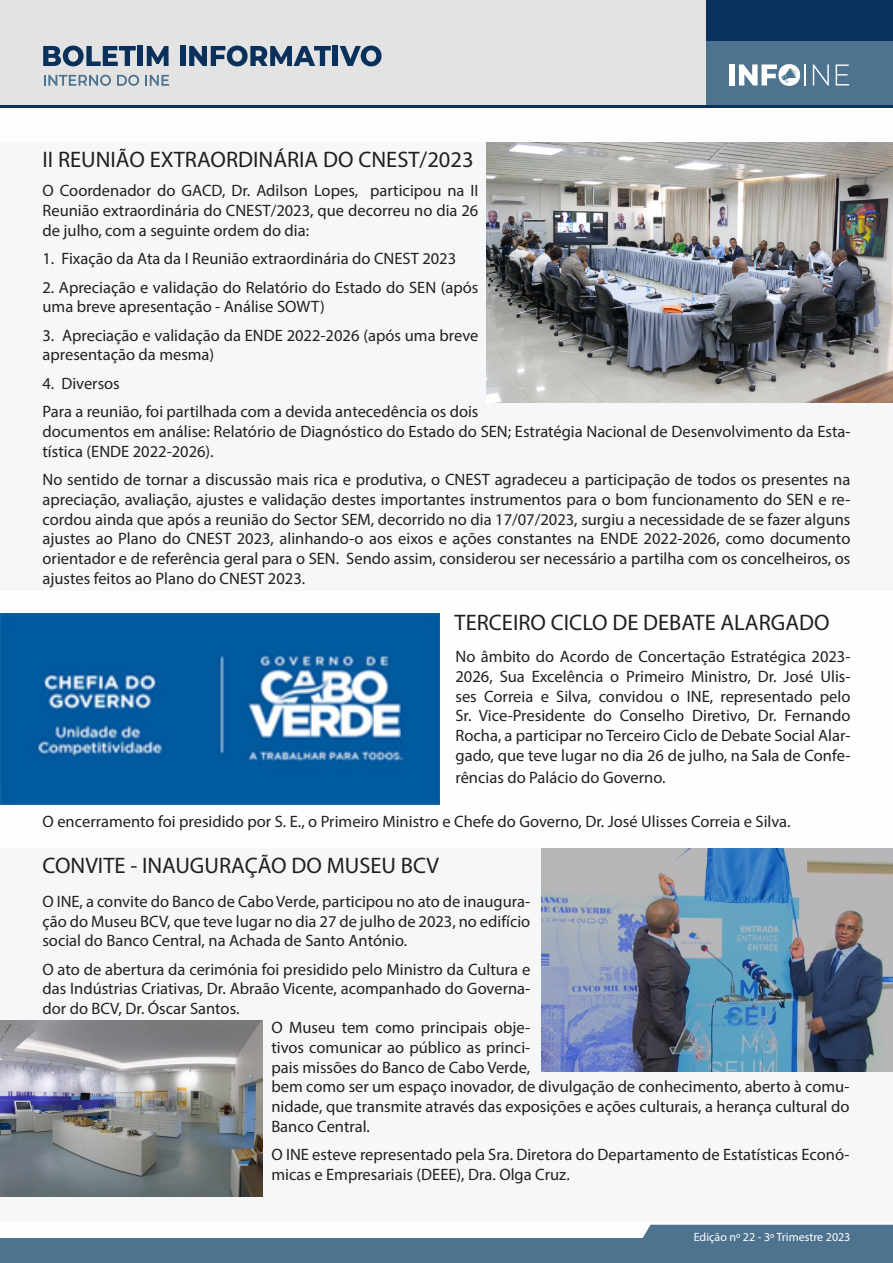
<style>
.page{position:relative;width:893px;height:1263px;background:#fff}
.page>*{position:absolute;margin:0;border:0;box-sizing:border-box;transform-origin:0 0}
.t1{font:22.5px "Myriad Pro";color:#231f20}
.t2{font:16.5px/19.8px "Myriad Pro";color:#231f20;text-align:justify}
.t3{font:12px "Myriad Pro";color:#fff}
</style>
<div class="page">
<div style="left:0;top:142px;width:893px;height:449px;background:#f5f7f8"></div>
<div style="left:0;top:1238px;width:893px;height:25px;background:#4d738f"></div>
<div style="left:642px;top:1225px;width:251px;height:13px;background:#4d738f"></div>
<div style="left:0;top:0;width:707px;height:106px;background:#e3e3e3"></div>
<svg style="left:43px;top:46px;width:93px;height:20px"></svg>
<div style="left:138px;top:46px;width:5px;height:20px;background:#0a305c"></div>
<svg style="left:147px;top:46px;width:22px;height:20px"></svg>
<div style="left:180px;top:46px;width:5px;height:20px;background:#0a305c"></div>
<svg style="left:189px;top:46px;width:142px;height:20px"></svg>
<div style="left:333px;top:46px;width:5px;height:20px;background:#0a305c"></div>
<svg style="left:340px;top:46px;width:42px;height:20px"></svg>
<svg style="left:44px;top:75px;width:67px;height:11px"></svg>
<svg style="left:117px;top:75px;width:22px;height:11px"></svg>
<svg style="left:145px;top:75px;width:24px;height:11px"></svg>
<div style="left:707px;top:0;width:186px;height:46px;background:#0a305c"></div>
<div style="left:707px;top:41px;width:186px;height:65px;background:#4d738f"></div>
<div style="left:729px;top:64px;width:6px;height:21px;background:#fff"></div>
<svg style="left:739px;top:64px;width:61px;height:22px"></svg>
<hr style="left:804px;top:64px;width:2px;height:21px;background:#fff">
<svg style="left:813px;top:64px;width:16px;height:21px"></svg>
<svg style="left:836px;top:64px;width:13px;height:21px"></svg>
<hr style="left:0;top:105px;width:893px;height:2px;background:#0a305c">
<img style="left:0;top:614px;width:439px;height:191px">
<img style="left:487px;top:142px;width:406px;height:261px">
<div style="left:0;top:848px;width:893px;height:372px;background:#f5f7f8"></div>
<img style="left:541px;top:848px;width:352px;height:223px">
<img style="left:0;top:1020px;width:263px;height:177px">
<p class="t1" style="left:43px;top:145px;width:432px">II REUNIÃO EXTRAORDINÁRIA DO CNEST/2023</p>
<p class="t2" style="left:43px;top:181px;width:437px">O Coordenador do GACD, Dr. Adilson Lopes, participou na II Reunião extraordinária do CNEST/2023, que decorreu no dia 26 de julho, com a seguinte ordem do dia:</p>
<p class="t2" style="left:43px;top:248px;width:415px">1. Fixação da Ata da I Reunião extraordinária do CNEST 2023</p>
<p class="t2" style="left:43px;top:277px;width:437px">2. Apreciação e validação do Relatório do Estado do SEN (após uma breve apresentação - Análise SOWT)</p>
<p class="t2" style="left:43px;top:325px;width:437px">3. Apreciação e validação da ENDE 2022-2026 (após uma breve apresentação da mesma)</p>
<p class="t2" style="left:43px;top:373px;width:79px">4. Diversos</p>
<p class="t2" style="left:43px;top:401px;width:809px;text-align:left">Para a reunião, foi partilhada com a devida antecedência os dois<br>documentos em análise: Relatório de Diagnóstico do Estado do SEN; Estratégia Nacional de Desenvolvimento da Esta&shy;tística (ENDE 2022-2026).</p>
<p class="t2" style="left:43px;top:469px;width:809px">No sentido de tornar a discussão mais rica e produtiva, o CNEST agradeceu a participação de todos os presentes na apreciação, avaliação, ajustes e validação destes importantes instrumentos para o bom funcionamento do SEN e re&shy;cordou ainda que após a reunião do Sector SEM, decorrido no dia 17/07/2023, surgiu a necessidade de se fazer alguns ajustes ao Plano do CNEST 2023, alinhando-o aos eixos e ações constantes na ENDE 2022-2026, como documento orientador e de referência geral para o SEN. Sendo assim, considerou ser necessário a partilha com os concelheiros, os ajustes feitos ao Plano do CNEST 2023.</p>
<p class="t1" style="left:454px;top:609px;width:377px">TERCEIRO CICLO DE DEBATE ALARGADO</p>
<p class="t2" style="left:455px;top:646px;width:396px">No âmbito do Acordo de Concertação Estratégica 2023- 2026, Sua Excelência o Primeiro Ministro, Dr. José Ulis&shy;ses Correia e Silva, convidou o INE, representado pelo Sr. Vice-Presidente do Conselho Diretivo, Dr. Fernando Rocha, a participar no Terceiro Ciclo de Debate Social Alar&shy;gado, que teve lugar no dia 26 de julho, na Sala de Confe-</p>
<p class="t2" style="left:455px;top:767px;width:211px">rências do Palácio do Governo.</p>
<p class="t2" style="left:43px;top:811px;width:750px">O encerramento foi presidido por S. E., o Primeiro Ministro e Chefe do Governo, Dr. José Ulisses Correia e Silva.</p>
<p class="t1" style="left:43px;top:851px;width:398px">CONVITE - INAUGURAÇÃO DO MUSEU BCV</p>
<p class="t2" style="left:42px;top:891px;width:489px">O INE, a convite do Banco de Cabo Verde, participou no ato de inaugura&shy;ção do Museu BCV, que teve lugar no dia 27 de julho de 2023, no edifício social do Banco Central, na Achada de Santo António.</p>
<p class="t2" style="left:42px;top:959px;width:489px">O ato de abertura da cerimónia foi presidido pelo Ministro da Cultura e das Indústrias Criativas, Dr. Abraão Vicente, acompanhado do Governa&shy;dor do BCV, Dr. Óscar Santos.</p>
<p class="t2" style="left:271px;top:1017px;width:580px;text-align:left">O Museu tem como principais obje-<br>tivos comunicar ao público as princi-<br>pais missões do Banco de Cabo Verde,<br>bem como ser um espaço inovador, de divulgação de conhecimento, aberto à comu&shy;nidade, que transmite através das exposições e ações culturais, a herança cultural do Banco Central.</p>
<p class="t2" style="left:271px;top:1144px;width:579px">O INE esteve representado pela Sra. Diretora do Departamento de Estatísticas Econó&shy;micas e Empresariais (DEEE), Dra. Olga Cruz.</p>
<p class="t3" style="left:694px;top:1229px;width:158px">Edição nº 22 - 3º Trimestre 2023</p>
</div>
